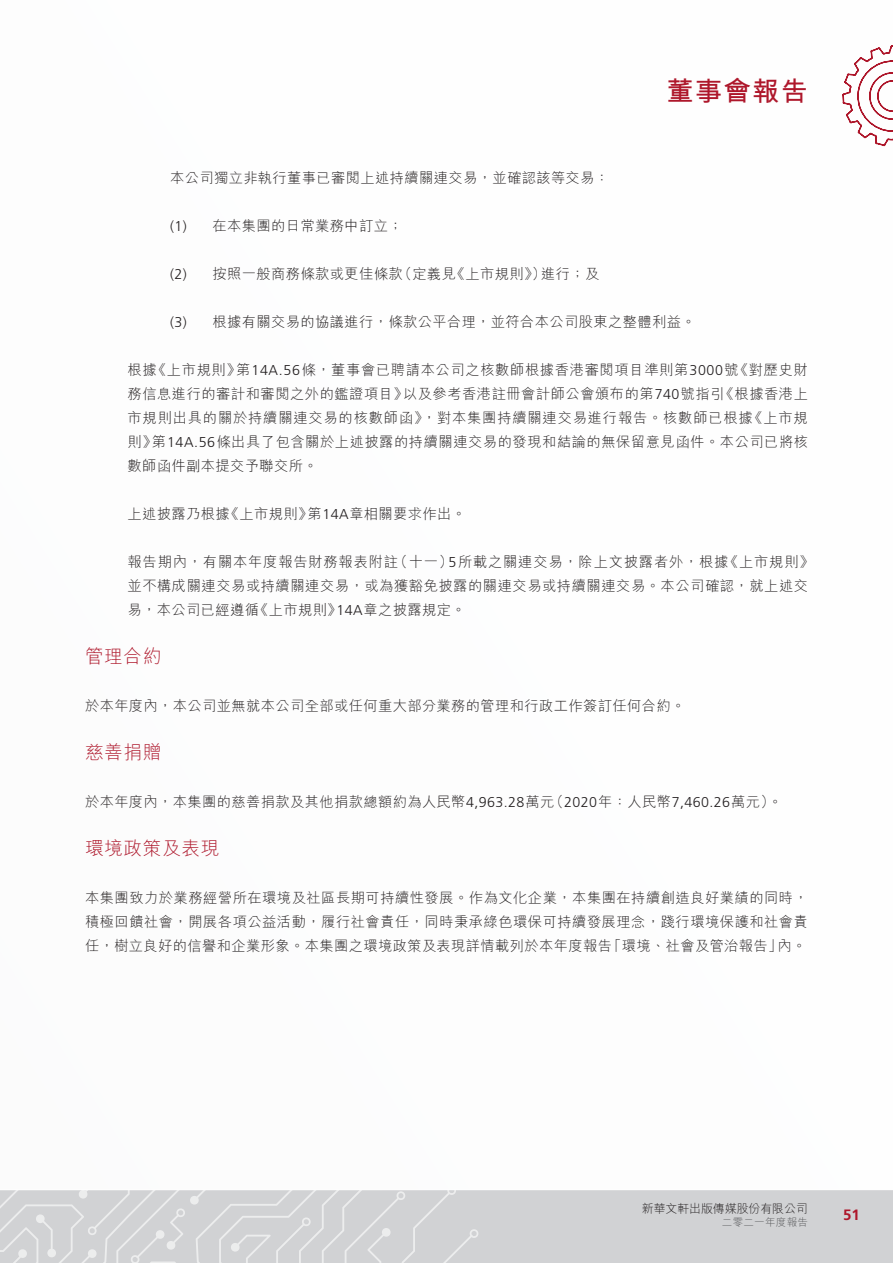
<style>
.page{position:relative;width:893px;height:1263px;background:#d1d2d4}
.page>*{position:absolute;margin:0;border:0;box-sizing:border-box;transform-origin:0 0}
.t1{font:700 27px "M Hei HK";letter-spacing:.06em;color:#ae172b}
.t2{font:300 18.75px "M Hei HK";letter-spacing:.03em;color:#ae172b}
.t3{font:700 15px "Frutiger LT Std";color:#ae172b}
.t4{font:300 14.25px/24px "M Hei HK";letter-spacing:.03em;color:#231f20;text-align:justify}
.t5{font:300 12px "M Hei HK";letter-spacing:-.01em;color:#231f20}
.t6{font:300 10.5px "M Hei HK";letter-spacing:.03em;color:#57585a}
.s1{font-family:"Frutiger LT Std"}
</style>
<div class="page">
<svg style="left:0;top:1193px;width:478px;height:70px"></svg>
<div style="left:0;top:0;width:893px;height:1189px;background:#fdfdfe"></div>
<svg style="left:841px;top:32px;width:52px;height:172px"></svg>
<h1 class="t1" style="left:666px;top:71px;width:143px">董事會報告</h1>
<p class="t4" style="left:170px;top:165px;width:441px">本公司獨立非執行董事已審閱上述持續關連交易，並確認該等交易：</p>
<p class="t4" style="left:170px;top:213px;width:234px"><span class="s1">(1)</span> 在本集團的日常業務中訂立；</p>
<p class="t4" style="left:170px;top:261px;width:431px"><span class="s1">(2)</span> 按照一般商務條款或更佳條款（定義見《上市規則》）進行；及</p>
<p class="t4" style="left:170px;top:309px;width:527px"><span class="s1">(3)</span> 根據有關交易的協議進行，條款公平合理，並符合本公司股東之整體利益。</p>
<p class="t4" style="left:128px;top:357px;width:682px">根據《上市規則》第<span class="s1">14A.56</span>條，董事會已聘請本公司之核數師根據香港審閱項目準則第<span class="s1">3000</span>號《對歷史財務信息進行的審計和審閱之外的鑑證項目》以及參考香港註冊會計師公會頒布的第<span class="s1">740</span>號指引《根據香港上市規則出具的關於持續關連交易的核數師函》，對本集團持續關連交易進行報告。核數師已根據《上市規則》第<span class="s1">14A.56</span>條出具了包含關於上述披露的持續關連交易的發現和結論的無保留意見函件。本公司已將核數師函件副本提交予聯交所。</p>
<p class="t4" style="left:128px;top:501px;width:340px">上述披露乃根據《上市規則》第<span class="s1">14A</span>章相關要求作出。</p>
<p class="t4" style="left:128px;top:549px;width:688px;text-align:left">報告期內，有關本年度報告財務報表附註（十一）<span class="s1">5</span>所載之關連交易，除上文披露者外，根據《上市規則》並不構成關連交易或持續關連交易，或為獲豁免披露的關連交易或持續關連交易。本公司確認，就上述交易，本公司已經遵循《上市規則》<span class="s1">14A</span>章之披露規定。</p>
<h2 class="t2" style="left:85px;top:646px;width:78px">管理合約</h2>
<p class="t4" style="left:85px;top:693px;width:602px">於本年度內，本公司並無就本公司全部或任何重大部分業務的管理和行政工作簽訂任何合約。</p>
<h2 class="t2" style="left:85px;top:742px;width:78px">慈善捐贈</h2>
<p class="t4" style="left:85px;top:789px;width:699px">於本年度內，本集團的慈善捐款及其他捐款總額約為人民幣<span class="s1">4,963.28</span>萬元（<span class="s1">2020</span>年：人民幣<span class="s1">7,460.26</span>萬元）。</p>
<h2 class="t2" style="left:85px;top:838px;width:136px">環境政策及表現</h2>
<p class="t4" style="left:85px;top:885px;width:724px">本集團致力於業務經營所在環境及社區長期可持續性發展。作為文化企業，本集團在持續創造良好業績的同時，積極回饋社會，開展各項公益活動，履行社會責任，同時秉承綠色環保可持續發展理念，踐行環境保護和社會責任，樹立良好的信譽和企業形象。本集團之環境政策及表現詳情載列於本年度報告「環境、社會及管治報告」內。</p>
<p class="t5" style="left:642px;top:1202px;width:168px">新華文軒出版傳媒股份有限公司</p>
<p class="t6" style="left:722px;top:1217px;width:88px">二零二一年度報告</p>
<p class="t3" style="left:843px;top:1206px;width:18px">51</p>
</div>
